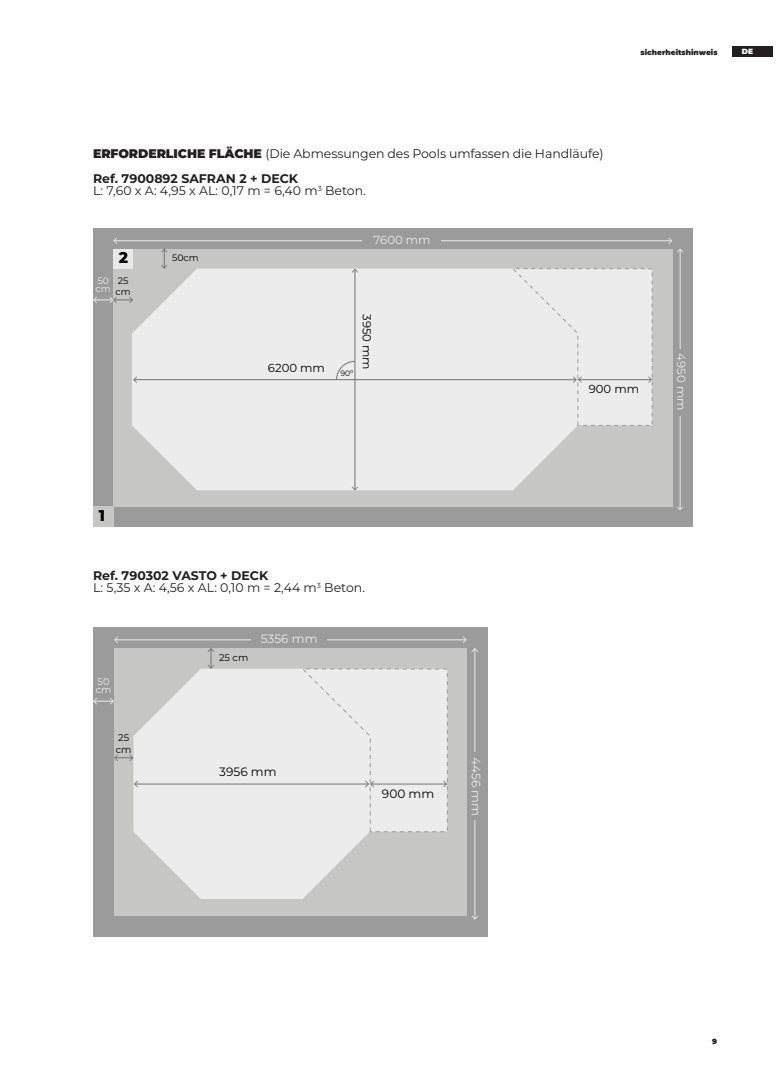
<style>
.page{position:relative;width:780px;height:1088px;background:#fff}
.page>*{position:absolute;margin:0;border:0;box-sizing:border-box;transform-origin:0 0}
.t1{font:800 15.5px "Montserrat";color:#000}
.t2{font:12.5px/12.5px "Montserrat";letter-spacing:-.005em;color:#231f20}
.t3{font:12.12px "Montserrat";color:#ececec}
.t4{font:12.12px "Montserrat";color:#000}
.t5{font:11.62px "Montserrat";color:#000}
.t6{font:11.62px "Montserrat";color:#ececec}
.t7{font:9.75px/11.6px "Montserrat";color:#000}
.t8{font:9.75px/8.1px "Montserrat";color:#ececec}
.t9{font:9.38px/11.2px "Montserrat";color:#000}
.t10{font:9.38px/7.8px "Montserrat";color:#ececec}
.t11{font:7.75px "Montserrat";color:#000}
.t12{font:900 7.5px "Montserrat";color:#231f20}
.t13{font:900 7.5px "Montserrat";color:#fff}
.s1{font-weight:900}
.s2{font-weight:700}
</style>
<div class="page">
<div style="left:732px;top:46px;width:40px;height:11px;background:#231f20"></div>
<div style="left:93px;top:228px;width:599px;height:299px;background:#9c9b9b"></div>
<div style="left:113px;top:249px;width:559px;height:257px;background:#c6c6c5"></div>
<svg style="left:132px;top:269px;width:445px;height:221px;background:#e9e9e9"></svg>
<hr style="left:354px;top:270px;width:1px;height:220px;background:#707070">
<svg style="left:352px;top:269px;width:6px;height:4px"></svg>
<svg style="left:352px;top:487px;width:6px;height:3px"></svg>
<hr style="left:134px;top:379px;width:442px;height:1px;background:#707070">
<svg style="left:133px;top:376px;width:4px;height:7px"></svg>
<div style="left:93px;top:506px;width:20px;height:21px;background:#c6c6c5"></div>
<div style="left:113px;top:249px;width:20px;height:20px;background:#e8e8e8"></div>
<svg style="left:336px;top:361px;width:19px;height:19px"></svg>
<svg style="left:161px;top:249px;width:6px;height:20px"></svg>
<svg style="left:93px;top:297px;width:40px;height:6px"></svg>
<hr style="left:114px;top:240px;width:557px;height:1px;background:#ececec">
<svg style="left:113px;top:238px;width:4px;height:6px"></svg>
<hr style="left:679px;top:249px;width:1px;height:260px;background:#ececec">
<svg style="left:668px;top:238px;width:15px;height:14px"></svg>
<svg style="left:677px;top:506px;width:6px;height:4px"></svg>
<div style="left:362px;top:235px;width:78px;height:12px;background:#9c9b9b"></div>
<div style="left:674px;top:349px;width:12px;height:67px;background:#9c9b9b"></div>
<div style="left:511px;top:268px;width:142px;height:158px;background:#ececec"></div>
<div style="left:93px;top:627px;width:394px;height:310px;background:#9c9b9b"></div>
<div style="left:114px;top:648px;width:352px;height:268px;background:#c6c6c5"></div>
<svg style="left:133px;top:669px;width:236px;height:230px;fill:#ececec"></svg>
<hr style="left:135px;top:783px;width:233px;height:1px;background:#707070">
<svg style="left:134px;top:781px;width:4px;height:6px"></svg>
<svg style="left:208px;top:648px;width:6px;height:21px"></svg>
<svg style="left:114px;top:754px;width:19px;height:7px"></svg>
<svg style="left:93px;top:698px;width:21px;height:6px"></svg>
<hr style="left:115px;top:639px;width:351px;height:1px;background:#ececec">
<svg style="left:114px;top:636px;width:4px;height:7px"></svg>
<hr style="left:474px;top:649px;width:1px;height:270px;background:#ececec">
<svg style="left:462px;top:636px;width:16px;height:16px"></svg>
<svg style="left:471px;top:916px;width:7px;height:4px"></svg>
<div style="left:251px;top:634px;width:76px;height:12px;background:#9c9b9b"></div>
<div style="left:468px;top:753px;width:13px;height:67px;background:#9c9b9b"></div>
<div style="left:301px;top:668px;width:147px;height:164px;background:#ececec"></div>
<p class="t2" style="left:93px;top:140px;width:512px;line-height:25px"><span class="s1">ERFORDERLICHE FLÄCHE</span> (Die Abmessungen des Pools umfassen die Handläufe)<br><span class="s2">Ref. 7900892 SAFRAN 2 + DECK</span></p>
<p class="t2" style="left:93px;top:184px;width:274px">L: 7,60 x A: 4,95 x AL: 0,17 m = 6,40 m<sup>3</sup> Beton.</p>
<p class="t1" style="left:119px;top:247px;width:11px">2</p>
<p class="t10" style="left:96px;top:277px;width:17px">50 cm</p>
<p class="t9" style="left:115px;top:275px;width:17px">25 cm</p>
<p class="t9" style="left:172px;top:252px;width:28px">50cm</p>
<p class="t6" style="left:373px;top:232px;width:59px">7600 mm</p>
<p class="t12" style="left:640px;top:47px;width:79px">sicherheitshinweis</p>
<p class="t13" style="left:741px;top:46px;width:13px">DE</p>
<p class="t5" style="left:268px;top:360px;width:58px">6200 mm</p>
<p class="t11" style="left:340px;top:368px;width:15px">90º</p>
<p class="t5" style="left:375px;top:314px;width:57px;rotate:90deg">3950 mm</p>
<p class="t1" style="left:99px;top:504px;width:8px">1</p>
<p class="t2" style="left:93px;top:568px;width:273px"><span class="s2">Ref. 790302 VASTO + DECK<br></span>L: 5,35 x A: 4,56 x AL: 0,10 m = 2,44 m<sup>3</sup> Beton.</p>
<p class="t8" style="left:96px;top:677px;width:17px">50 cm</p>
<p class="t7" style="left:116px;top:732px;width:17px">25 cm</p>
<p class="t7" style="left:219px;top:652px;width:31px">25 cm</p>
<p class="t3" style="left:261px;top:630px;width:58px">5356 mm</p>
<p class="t4" style="left:219px;top:763px;width:59px">3956 mm</p>
<p class="t4" style="left:382px;top:785px;width:54px">900 mm</p>
<p class="t3" style="left:484px;top:757px;width:61px;rotate:90deg">4456 mm</p>
<p class="t5" style="left:588px;top:381px;width:52px">900 mm</p>
<p class="t6" style="left:689px;top:353px;width:58px;rotate:90deg">4950 mm</p>
<p class="t12" style="left:712px;top:1036px;width:6px">9</p>
</div>
